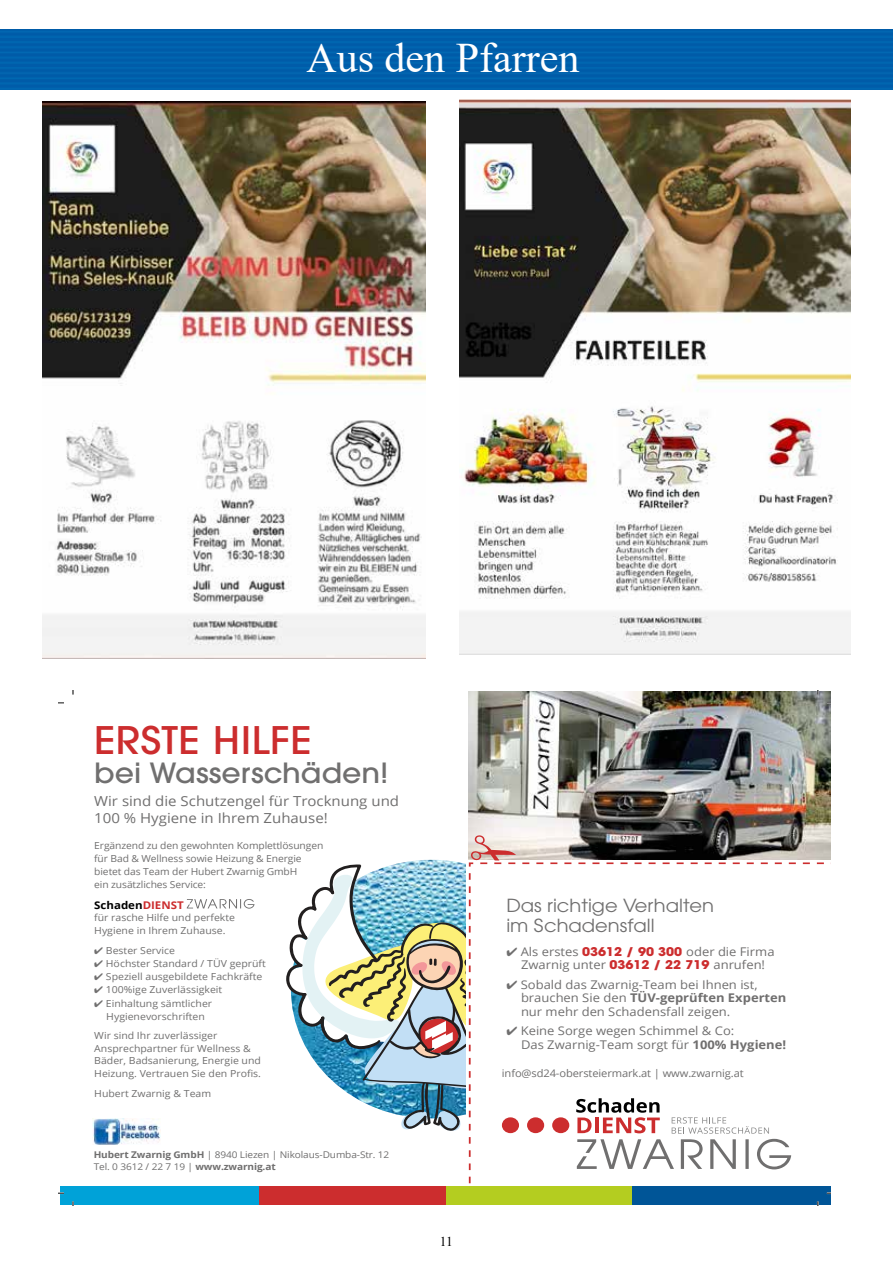
<style>
.page{position:relative;width:893px;height:1263px;background:#fff}
.page>*{position:absolute;margin:0;border:0;box-sizing:border-box;transform-origin:0 0}
.t1{font:42px "Times New Roman";color:#fff}
.t2{font:500 37.8px "ITC Avant Garde Pro";letter-spacing:.01em;color:#cc2d2e;scale:1.09 1}
.t3{font:500 27.6px "ITC Avant Garde Pro";color:#706f6f;scale:1.09 1}
.t4{font:18px/19.5px "ITC Avant Garde Pro";color:#706f6f;scale:1.09 1}
.t5{font:13.8px/16.6px "Open Sans";color:#706f6f;scale:1.09 1}
.t6{font:13.5px "Times New Roman";color:#000}
.t7{font:12px/13.5px "Open Sans";color:#706f6f;scale:1.09 1}
.t8{font:700 10.65px "Open Sans";color:#000;scale:1.09 1}
.t9{font:10.5px "Open Sans";letter-spacing:-.01em;color:#706f6f;scale:1.06 1}
.t10{font:9.75px/12.5px "Open Sans";color:#706f6f;scale:1.09 1}
.t11{font:9.75px/13.2px "Open Sans";color:#706f6f;scale:1.06 1}
.t12{font:9.3px/12px "Open Sans";letter-spacing:-.01em;color:#706f6f;scale:1.09 1}
.s1{color:#cc2d2e}
.s2{font-weight:700}
.s3{font-family:"ITC Avant Garde Pro";font-weight:700;color:#cc2d2e}
</style>
<div class="page">
<div style="left:0;top:30px;width:893px;height:59px;background:#005fab"></div>
<img style="left:459px;top:100px;width:391px;height:555px">
<img style="left:469px;top:691px;width:362px;height:144px">
<div style="left:60px;top:1186px;width:199px;height:19px;background:#00a2d8"></div>
<div style="left:259px;top:1186px;width:186px;height:19px;background:#cc2d2e"></div>
<svg style="left:187px;top:899px;width:68px;height:10px"></svg>
<img style="left:92px;top:1118px;width:69px;height:27px">
<svg style="left:58px;top:702px;width:6px;height:2px"></svg>
<svg style="left:58px;top:1192px;width:6px;height:2px"></svg>
<svg style="left:286px;top:835px;width:545px;height:371px"></svg>
<img style="left:43px;top:101px;width:382px;height:558px">
<h1 class="t1" style="left:306px;top:28px;width:274px">Aus den Pfarren</h1>
<h2 class="t2" style="left:94px;top:716px;width:201px">ERSTE HILFE</h2>
<h3 class="t3" style="left:94px;top:755px;width:272px">bei Wasserschäden!</h3>
<h3 class="t5" style="left:94px;top:792px;width:281px">Wir sind die Schutzengel für Trocknung und<br>100 % Hygiene in Ihrem Zuhause!</h3>
<p class="t11" style="left:94px;top:838px;width:218px">Ergänzend zu den gewohnten Komplettlösungen für Bad &amp; Wellness sowie Heizung &amp; Energie bietet das Team der Hubert Zwarnig GmbH<br>ein zusätzliches Service:</p>
<p class="t8" style="left:94px;top:897px;width:84px">Schaden<span class="s1">DIENST</span></p>
<p class="t10" style="left:94px;top:911px;width:131px">für rasche Hilfe und perfekte<br>Hygiene in Ihrem Zuhause.</p>
<p class="t10" style="left:94px;top:944px;width:76px">✔ Bester Service</p>
<p class="t10" style="left:94px;top:957px;width:159px">✔ Höchster Standard / TÜV geprüft</p>
<p class="t10" style="left:94px;top:970px;width:156px">✔ Speziell ausgebildete Fachkräfte</p>
<p class="t10" style="left:94px;top:983px;width:119px">✔ 100%ige Zuverlässigkeit</p>
<p class="t10" style="left:94px;top:996px;width:110px;line-height:13.2px;text-align:center">✔ Einhaltung sämtlicher<br>Hygienevorschriften</p>
<p class="t10" style="left:94px;top:1029px;width:155px">Wir sind Ihr zuverlässiger<br>Ansprechpartner für Wellness &amp;<br>Bäder, Badsanierung, Energie und<br>Heizung. Vertrauen Sie den Profis.</p>
<p class="t10" style="left:94px;top:1086px;width:109px">Hubert Zwarnig &amp; Team</p>
<p class="t12" style="left:94px;top:1149px;width:273px"><span class="s2">Hubert Zwarnig GmbH</span> | 8940 Liezen | Nikolaus-Dumba-Str. 12<br>Tel. 0 3612 / 22 7 19 | <span class="s2">www.zwarnig.at</span></p>
<h3 class="t6" style="left:440px;top:1232px;width:15px">11</h3>
<h3 class="t4" style="left:506px;top:896px;width:192px">Das richtige Verhalten im Schadensfall</h3>
<p class="t7" style="left:506px;top:944px;width:248px;text-align:center">✔ Als erstes <span class="s3">03612 / 90 300</span> oder die Firma<br>Zwarnig unter <span class="s3">03612 / 22 719</span> anrufen!</p>
<p class="t7" style="left:521px;top:977px;width:245px;text-indent:-15px">✔ Sobald das Zwarnig-Team bei Ihnen ist, brauchen Sie den <span class="s2">TÜV-geprüften Experten </span>nur mehr den Schadensfall zeigen.</p>
<p class="t7" style="left:521px;top:1024px;width:245px;text-indent:-15px">✔ Keine Sorge wegen Schimmel &amp; Co:<br>Das Zwarnig-Team sorgt für <span class="s2">100% Hygiene!</span></p>
<p class="t9" style="left:502px;top:1065px;width:230px">info@sd24-obersteiermark.at | www.zwarnig.at</p>
</div>
